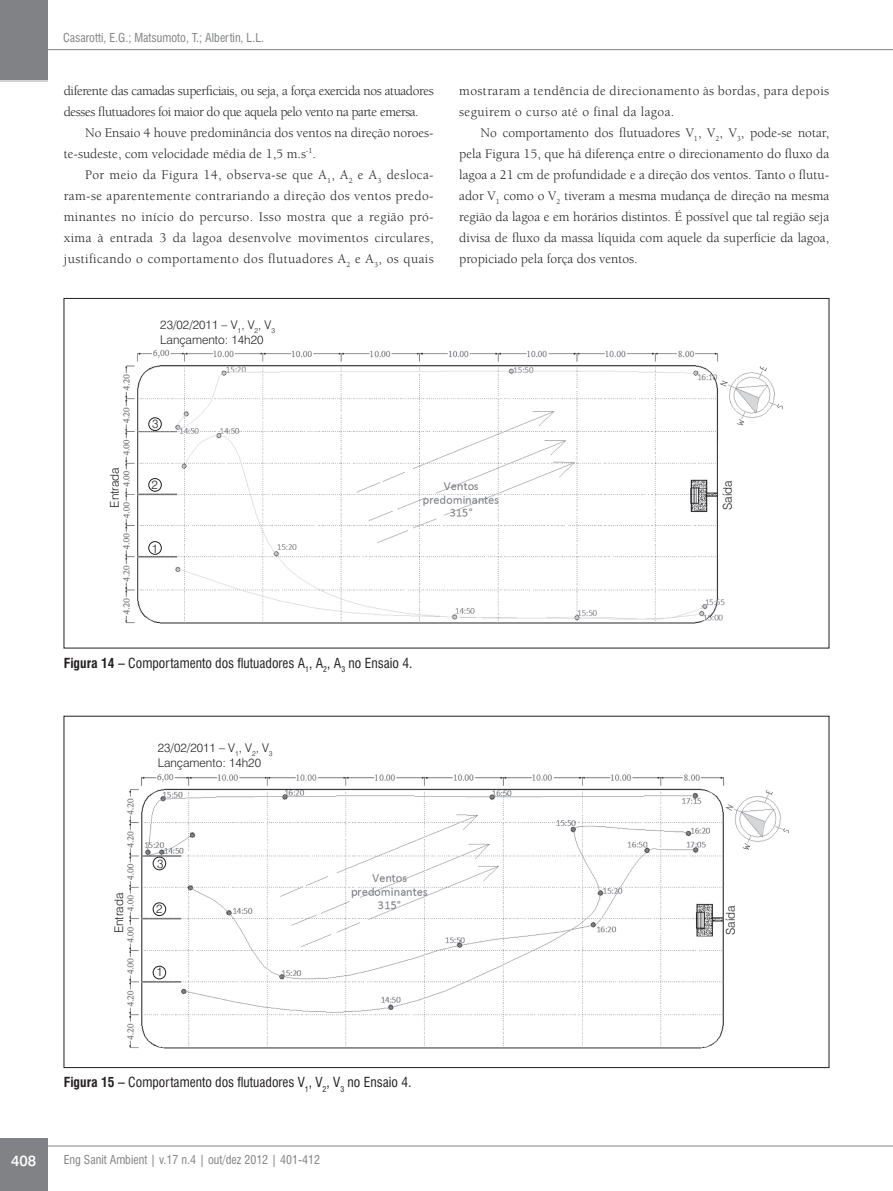
<style>
.page{position:relative;width:893px;height:1191px;background:#fff}
.page>*{position:absolute;margin:0;border:0;box-sizing:border-box;transform-origin:0 0}
.t1{font:500 15px "Swiss 721 BT";color:#fff}
._05_0_texto_txt{font:13.5px/21px "Berkeley Std";color:#231f20;text-align:justify}
._05_0_texto_txt-2{font:13.5px/21px "Berkeley Std";letter-spacing:-.03em;color:#231f20}
._07_0_tabela-img-tit{font:condensed 13.5px "Swiss 721 BT";color:#231f20}
._05_0_texto_txt-3{font:13.5px/21px "Berkeley Std";letter-spacing:.03em;color:#231f20}
.t2{font:300 12px/14.4px "Swiss 721 BT";color:#231f20}
.t3{font:condensed 12px "Swiss 721 BT";color:#808285}
.s1{font-weight:700}
</style>
<div class="page">
<div style="left:0;top:0;width:48px;height:82px;background:#d1d2d4"></div>
<div style="left:0;top:0;width:48px;height:80px;background:#808285"></div>
<hr style="left:0;top:1145px;width:893px;height:1px;background:#808285">
<div style="left:0;top:1138px;width:48px;height:53px;background:#808285"></div>
<hr style="left:39px;top:49px;width:854px;height:1px;background:#808285">
<img style="left:122px;top:349px;width:661px;height:275px">
<div style="left:149px;top:418px;width:12px;height:12px;background:#fff;border-radius:50%"></div>
<div style="left:149px;top:417px;width:13px;height:14px;border:1px solid #231f20;border-radius:50%"></div>
<div style="left:149px;top:478px;width:12px;height:13px;background:#fff;border-radius:50%"></div>
<div style="left:149px;top:478px;width:13px;height:13px;border:1px solid #231f20;border-radius:50%"></div>
<div style="left:149px;top:541px;width:12px;height:13px;background:#fff;border-radius:50%"></div>
<div style="left:149px;top:541px;width:13px;height:13px;border:1px solid #231f20;border-radius:50%"></div>
<div style="left:719px;top:443px;width:14px;height:116px;background:#fff"></div>
<img style="left:126px;top:774px;width:663px;height:275px">
<div style="left:724px;top:885px;width:22px;height:73px;background:#fff"></div>
<div style="left:153px;top:857px;width:13px;height:12px;background:#fff;border-radius:50%"></div>
<div style="left:153px;top:857px;width:13px;height:13px;border:1px solid #231f20;border-radius:50%"></div>
<div style="left:153px;top:902px;width:13px;height:13px;background:#fff;border-radius:50%"></div>
<div style="left:153px;top:902px;width:13px;height:13px;border:1px solid #231f20;border-radius:50%"></div>
<div style="left:153px;top:966px;width:13px;height:13px;background:#fff;border-radius:50%"></div>
<div style="left:153px;top:966px;width:13px;height:13px;border:1px solid #231f20;border-radius:50%"></div>
<p class="t3" style="left:63px;top:30px;width:203px">Casarotti, E.G.; Matsumoto, T.; Albertin, L.L.</p>
<p class="_05_0_texto_txt-2" style="left:64px;top:80px;width:371px">diferente das camadas superficiais, ou seja, a força exercida nos atuadores desses flutuadores foi maior do que aquela pelo vento na parte emersa.</p>
<p class="_05_0_texto_txt" style="left:64px;top:122px;width:371px;text-indent:21px">No Ensaio 4 houve predominância dos ventos na direção noroes&shy;te-sudeste, com velocidade média de 1,5 m.s<sup>-1</sup>.</p>
<p class="_05_0_texto_txt" style="left:64px;top:164px;width:371px;text-indent:21px">Por meio da Figura 14, observa-se que A<sub>1</sub>, A<sub>2</sub> e A<sub>3</sub> desloca&shy;ram-se aparentemente contrariando a direção dos ventos predo&shy;minantes no início do percurso. Isso mostra que a região pró&shy;xima à entrada 3 da lagoa desenvolve movimentos circulares, justificando o comportamento dos flutuadores A<sub>2</sub> e A<sub>3</sub>, os quais</p>
<p class="t2" style="left:160px;top:318px;width:116px">23/02/2011 – V<sub>1</sub>, V<sub>2</sub>, V<sub>3<br></sub>Lançamento: 14h20</p>
<p class="_05_0_texto_txt-3" style="left:459px;top:80px;width:371px">mostraram a tendência de direcionamento às bordas, para depois seguirem o curso até o final da lagoa.</p>
<p class="_05_0_texto_txt" style="left:459px;top:122px;width:371px;text-indent:21px">No comportamento dos flutuadores V<sub>1</sub>, V<sub>2</sub>, V<sub>3</sub>, pode-se notar, pela Figura 15, que há diferença entre o direcionamento do fluxo da lagoa a 21 cm de profundidade e a direção dos ventos. Tanto o flutu&shy;ador V<sub>1</sub> como o V<sub>2</sub> tiveram a mesma mudança de direção na mesma região da lagoa e em horários distintos. É possível que tal região seja divisa de fluxo da massa líquida com aquele da superfície da lagoa, propiciado pela força dos ventos.</p>
<p class="t2" style="left:107px;top:507px;width:42px;rotate:-90deg">Entrada</p>
<p class="t2" style="left:152px;top:417px;width:8px">3</p>
<p class="t2" style="left:152px;top:477px;width:8px">2</p>
<p class="t2" style="left:152px;top:541px;width:8px">1</p>
<p class="t2" style="left:720px;top:510px;width:31px;rotate:-90deg">Saída</p>
<p class="_07_0_tabela-img-tit" style="left:64px;top:654px;width:350px"><span class="s1">Figura 14 –</span> Comportamento dos flutuadores A<sub>1</sub>, A<sub>2</sub>, A<sub>3</sub> no Ensaio 4.</p>
<p class="t2" style="left:158px;top:740px;width:116px">23/02/2011 – V<sub>1</sub>, V<sub>2</sub>, V<sub>3<br></sub>Lançamento: 14h20</p>
<p class="t2" style="left:112px;top:933px;width:42px;rotate:-90deg">Entrada</p>
<p class="t2" style="left:157px;top:856px;width:8px">3</p>
<p class="t2" style="left:156px;top:901px;width:8px">2</p>
<p class="t2" style="left:156px;top:964px;width:8px">1</p>
<p class="_07_0_tabela-img-tit" style="left:64px;top:1074px;width:349px"><span class="s1">Figura 15 –</span> Comportamento dos flutuadores V<sub>1</sub>, V<sub>2</sub>, V<sub>3</sub> no Ensaio 4.</p>
<p class="t1" style="left:11px;top:1151px;width:27px">408</p>
<p class="t3" style="left:64px;top:1152px;width:258px">Eng Sanit Ambient | v.17 n.4 | out/dez 2012 | 401-412</p>
<p class="t2" style="left:723px;top:935px;width:31px;rotate:-90deg">Saída</p>
</div>
